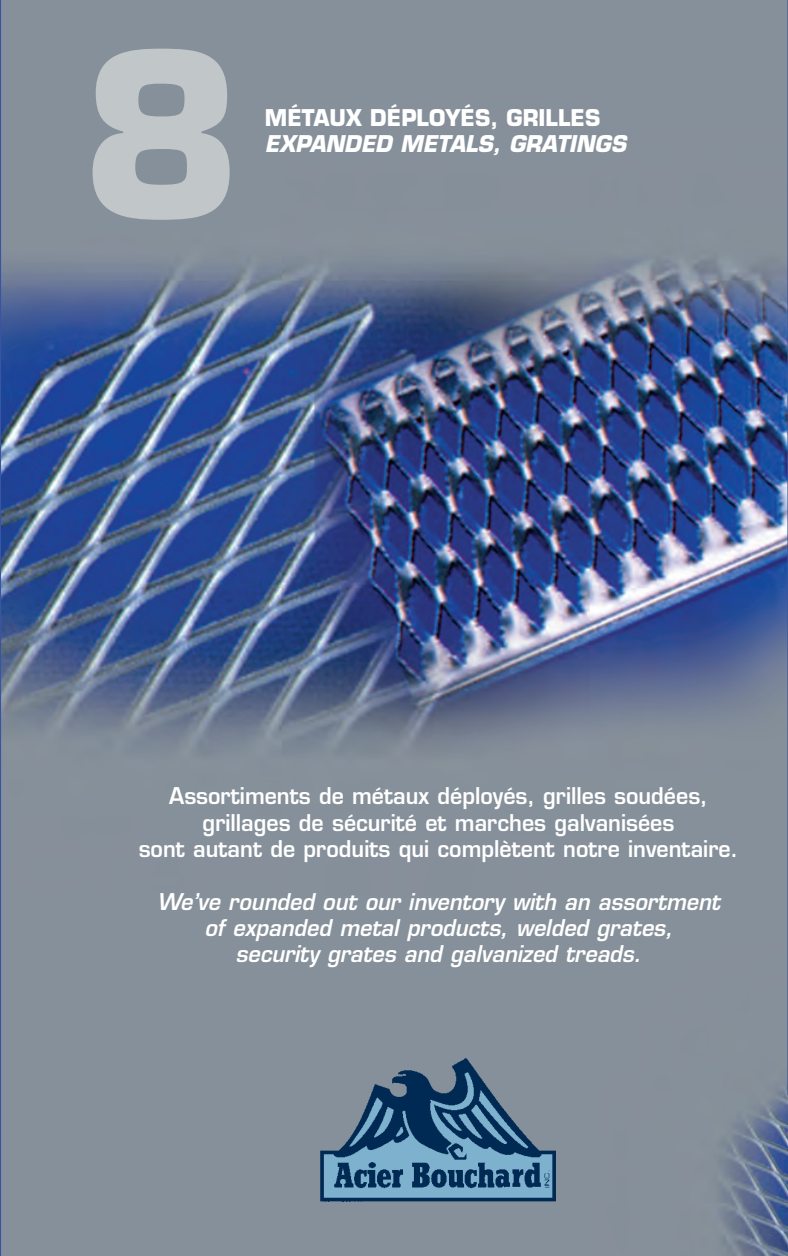
<style>
.page{position:relative;width:788px;height:1256px;background:#fff}
.page>*{position:absolute;margin:0;border:0;box-sizing:border-box;transform-origin:0 0}
.t1{font:700 224.5px "Eurostile";color:#c1c6c9}
.t2{font:600 22.5px/26.2px "Eurostile";color:#fff;text-align:center;scale:.95 1}
.t3{font:italic 600 22.5px/26.2px "Eurostile";color:#fff;text-align:center;scale:.95 1}
.t4{font:italic 700 22.5px "Eurostile";color:#fff;scale:.95 1}
.t5{font:700 22.5px "Eurostile";color:#fff;scale:.95 1}
</style>
<div class="page">
<img style="left:0;top:0;width:787px;height:1255px">
<svg style="left:315px;top:1053px;width:244px;height:152px"></svg>
<img style="left:317px;top:1054px;width:241px;height:149px">
<h1 class="t1" style="left:80px;top:50px;width:163px">8</h1>
<p class="t5" style="left:265px;top:109px;width:354px">MÉTAUX DÉPLOYÉS, GRILLES</p>
<p class="t4" style="left:265px;top:135px;width:381px">EXPANDED METALS, GRATINGS</p>
<p class="t2" style="left:139px;top:785px;width:632px">Assortiments de métaux déployés, grilles soudées, grillages de sécurité et marches galvanisées<br>sont autant de produits qui complètent notre inventaire.</p>
<p class="t3" style="left:157px;top:890px;width:594px">We’ve rounded out our inventory with an assortment of expanded metal products, welded grates,<br>security grates and galvanized treads.</p>
</div>
